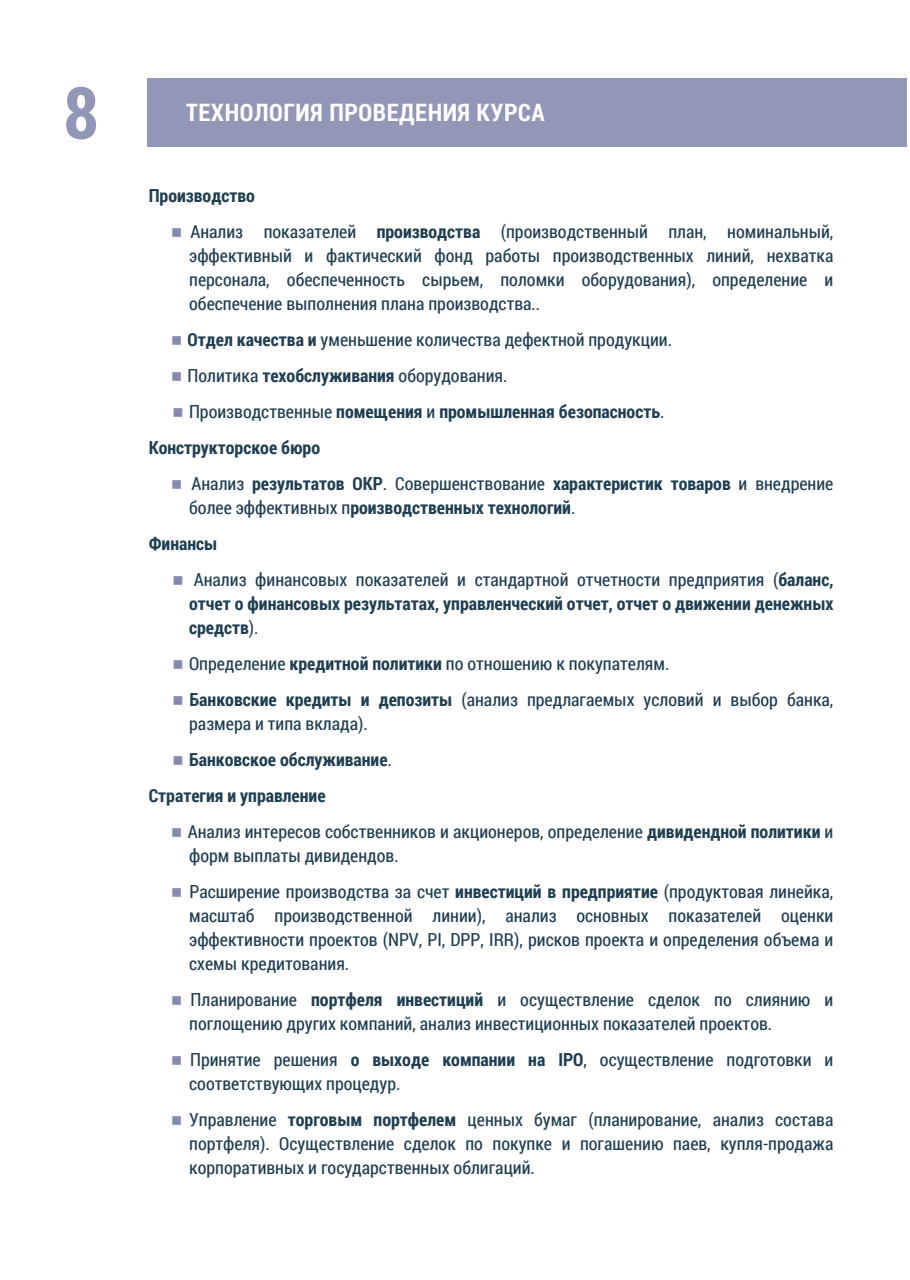
<style>
.page{position:relative;width:910px;height:1280px;background:#fff}
.page>*{position:absolute;margin:0;border:0;box-sizing:border-box;transform-origin:0 0}
.t1{font:700 72px "Roboto Condensed";color:rgb(134 138 174/.89)}
.t2{font:700 24px "Roboto Condensed";letter-spacing:.025em;color:#fff}
.t3{font:18px/24px "Roboto Condensed";color:#1f3e51}
.t4{font:700 18px/24px "Roboto Condensed";color:#1f3e51}
.s1{font-family:"Blackoak Std";font-size:22.5px;color:#868aae}
.s2{font-weight:700}
.s3{font-family:"Blackoak Std";font-weight:400;font-size:22.5px;color:#868aae}
.s4{font-weight:400}
</style>
<div class="page">
<div style="left:148px;top:78px;width:759px;height:69px;background:#9397b7"></div>
<h1 class="t1" style="left:63px;top:62px;width:37px">8</h1>
<h2 class="t2" style="left:186px;top:95px;width:360px">ТЕХНОЛОГИЯ ПРОВЕДЕНИЯ КУРСА</h2>
<p class="t4" style="left:149px;top:183px;width:108px">Производство</p>
<p class="t3" style="left:189px;top:219px;width:646px;text-align:justify;text-indent:-20px"><span class="s1">•</span> Анализ показателей <span class="s2">производства</span> (производственный план, номинальный, эффективный и фактический фонд работы производственных линий, нехватка персонала, обеспеченность сырьем, поломки оборудования), определение и обеспечение выполнения плана производства..</p>
<p class="t3" style="left:170px;top:327px;width:504px"><span class="s1">•</span> <span class="s2">Отдел качества и</span> уменьшение количества дефектной продукции.</p>
<p class="t3" style="left:170px;top:363px;width:339px"><span class="s1">•</span> Политика <span class="s2">техобслуживания</span> оборудования.</p>
<p class="t4" style="left:149px;top:393px;width:517px;line-height:36px;text-indent:22px"><span class="s3">•</span> <span class="s4">Производственные</span> помещения <span class="s4">и</span> промышленная безопасность<span class="s4">.<br></span>Конструкторское бюро</p>
<p class="t4" style="left:189px;top:471px;width:646px;text-indent:-20px"><span class="s3">•</span> <span class="s4">Анализ</span> результатов ОКР<span class="s4">. Совершенствование</span> характеристик товаров <span class="s4">и внедрение более эффективных п</span>роизводственных технологий<span class="s4">.</span></p>
<p class="t4" style="left:149px;top:531px;width:70px">Финансы</p>
<p class="t4" style="left:189px;top:567px;width:646px;text-align:justify;text-indent:-18px"><span class="s3">•</span> <span class="s4">Анализ финансовых показателей и стандартной отчетности предприятия (</span>баланс, отчет о финансовых результатах, управленческий отчет, отчет о движении денежных средств<span class="s4">).</span></p>
<p class="t3" style="left:171px;top:651px;width:500px"><span class="s1">•</span> Определение <span class="s2">кредитной политики</span> по отношению к покупателям.</p>
<p class="t3" style="left:189px;top:687px;width:646px;text-indent:-18px"><span class="s1">•</span> <span class="s2">Банковские кредиты и депозиты</span> (анализ предлагаемых условий и выбор банка, размера и типа вклада).</p>
<p class="t4" style="left:149px;top:741px;width:245px;line-height:36px;text-indent:22px"><span class="s3">•</span> Банковское обслуживание<span class="s4">.<br></span>Стратегия и управление</p>
<p class="t3" style="left:189px;top:819px;width:646px;text-indent:-19px"><span class="s1">•</span> Анализ интересов собственников и акционеров, определение <span class="s2">дивидендной политики</span> и форм выплаты дивидендов.</p>
<p class="t3" style="left:189px;top:879px;width:646px;text-align:justify;text-indent:-19px"><span class="s1">•</span> Расширение производства за счет <span class="s2">инвестиций в предприятие</span> (продуктовая линейка, масштаб производственной линии), анализ основных показателей оценки эффективности проектов (NPV, PI, DPP, IRR), рисков проекта и определения объема и схемы кредитования.</p>
<p class="t3" style="left:189px;top:987px;width:646px;text-indent:-19px"><span class="s1">•</span> Планирование <span class="s2">портфеля инвестиций</span> и осуществление сделок по слиянию и поглощению других компаний, анализ инвестиционных показателей проектов.</p>
<p class="t3" style="left:189px;top:1047px;width:646px;text-indent:-19px"><span class="s1">•</span> Принятие решения <span class="s2">о выходе компании на IPO</span>, осуществление подготовки и соответствующих процедур.</p>
<p class="t3" style="left:189px;top:1107px;width:646px;text-align:justify;text-indent:-19px"><span class="s1">•</span> Управление <span class="s2">торговым портфелем</span> ценных бумаг (планирование, анализ состава портфеля). Осуществление сделок по покупке и погашению паев, купля-продажа корпоративных и государственных облигаций.</p>
</div>
